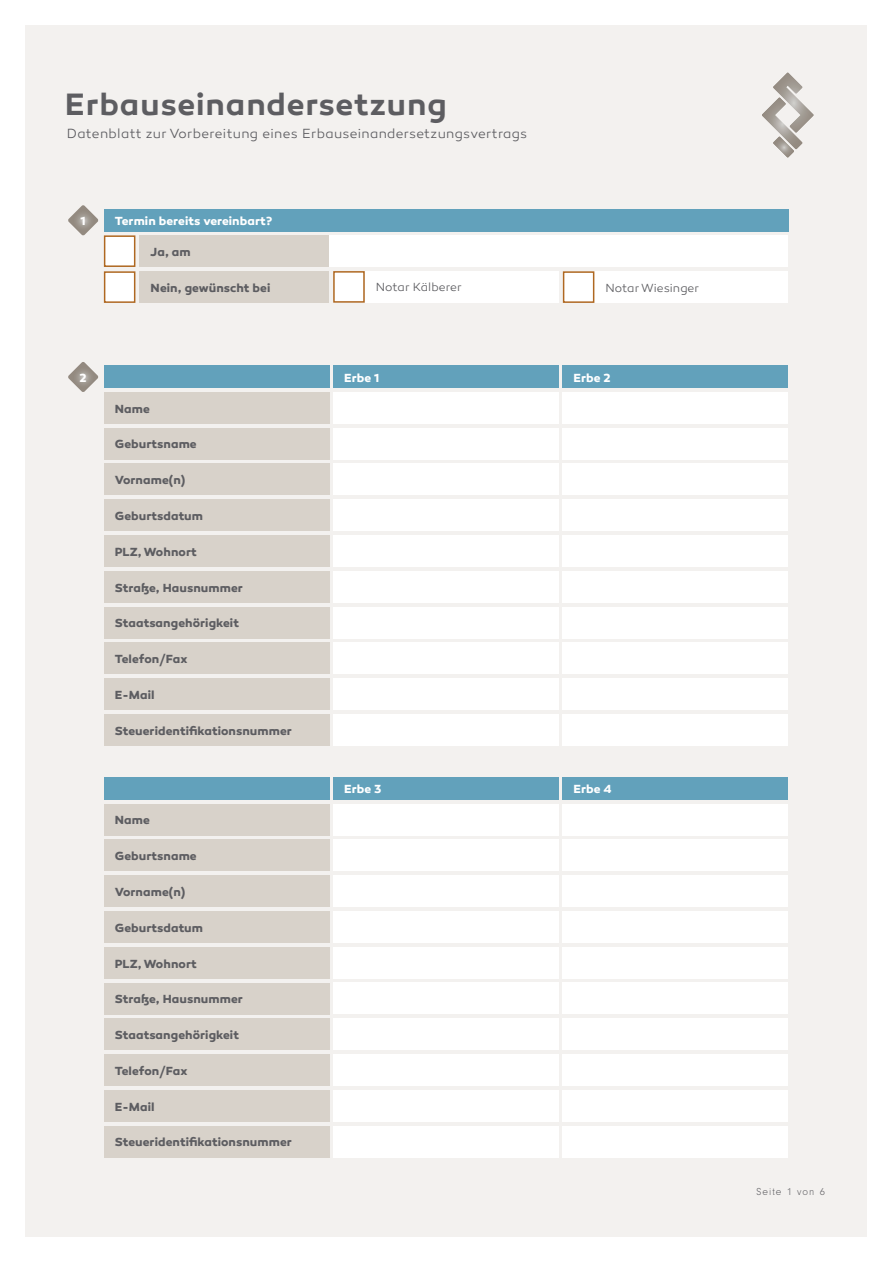
<style>
.page{position:relative;width:893px;height:1263px;background:#fff}
.page>*{position:absolute;margin:0;border:0;box-sizing:border-box;transform-origin:0 0}
.t1{font:600 31.5px "Canaro";letter-spacing:.025em;color:#5d5d61}
.t2{font:300 13.5px "Canaro";letter-spacing:.025em;color:#5d5d61}
.t3{font:700 12px "Canaro";letter-spacing:.005em;color:#5d5d61}
.t4{font:700 12px "Canaro";letter-spacing:.01em;color:#fff}
.t5{font:300 12px "Canaro";letter-spacing:.005em;color:#5d5d61}
.t6{font:300 10.5px "Neuzeit Gro";letter-spacing:.1em;color:#5d5d61}
</style>
<div class="page">
<div style="left:26px;top:26px;width:841px;height:1211px;background:#f3f1ef"></div>
<svg style="left:762px;top:73px;width:52px;height:85px"></svg>
<div style="left:329px;top:235px;width:459px;height:32px;background:#fff"></div>
<div style="left:104px;top:209px;width:684px;height:23px;background:#62a1bb"></div>
<div style="left:104px;top:366px;width:225px;height:22px;background:#62a1bb"></div>
<div style="left:104px;top:777px;width:225px;height:23px;background:#62a1bb"></div>
<div style="left:333px;top:366px;width:225px;height:22px;background:#62a1bb"></div>
<div style="left:333px;top:777px;width:225px;height:23px;background:#62a1bb"></div>
<div style="left:562px;top:366px;width:226px;height:22px;background:#62a1bb"></div>
<div style="left:562px;top:777px;width:226px;height:23px;background:#62a1bb"></div>
<div style="left:140px;top:235px;width:189px;height:32px;background:#d8d2ca"></div>
<div style="left:140px;top:271px;width:189px;height:32px;background:#d8d2ca"></div>
<div style="left:104px;top:392px;width:225px;height:32px;background:#d8d2ca"></div>
<div style="left:104px;top:804px;width:225px;height:31px;background:#d8d2ca"></div>
<div style="left:104px;top:428px;width:225px;height:31px;background:#d8d2ca"></div>
<div style="left:104px;top:839px;width:225px;height:32px;background:#d8d2ca"></div>
<div style="left:104px;top:499px;width:225px;height:32px;background:#d8d2ca"></div>
<div style="left:104px;top:911px;width:225px;height:32px;background:#d8d2ca"></div>
<div style="left:104px;top:464px;width:225px;height:31px;background:#d8d2ca"></div>
<div style="left:104px;top:875px;width:225px;height:32px;background:#d8d2ca"></div>
<div style="left:104px;top:535px;width:225px;height:32px;background:#d8d2ca"></div>
<div style="left:104px;top:947px;width:225px;height:31px;background:#d8d2ca"></div>
<div style="left:104px;top:571px;width:225px;height:32px;background:#d8d2ca"></div>
<div style="left:104px;top:983px;width:225px;height:31px;background:#d8d2ca"></div>
<div style="left:104px;top:607px;width:225px;height:31px;background:#d8d2ca"></div>
<div style="left:104px;top:1018px;width:225px;height:32px;background:#d8d2ca"></div>
<div style="left:104px;top:642px;width:225px;height:32px;background:#d8d2ca"></div>
<div style="left:104px;top:1054px;width:225px;height:32px;background:#d8d2ca"></div>
<div style="left:104px;top:678px;width:225px;height:32px;background:#d8d2ca"></div>
<div style="left:104px;top:1090px;width:225px;height:31px;background:#d8d2ca"></div>
<div style="left:104px;top:714px;width:225px;height:32px;background:#d8d2ca"></div>
<div style="left:104px;top:1126px;width:225px;height:31px;background:#d8d2ca"></div>
<div style="left:333px;top:678px;width:225px;height:32px;background:#fff"></div>
<div style="left:333px;top:1090px;width:225px;height:31px;background:#fff"></div>
<div style="left:333px;top:428px;width:225px;height:31px;background:#fff"></div>
<div style="left:333px;top:839px;width:225px;height:32px;background:#fff"></div>
<div style="left:333px;top:499px;width:225px;height:32px;background:#fff"></div>
<div style="left:333px;top:911px;width:225px;height:32px;background:#fff"></div>
<div style="left:333px;top:464px;width:225px;height:31px;background:#fff"></div>
<div style="left:333px;top:875px;width:225px;height:32px;background:#fff"></div>
<div style="left:333px;top:535px;width:225px;height:32px;background:#fff"></div>
<div style="left:333px;top:947px;width:225px;height:31px;background:#fff"></div>
<div style="left:333px;top:571px;width:225px;height:32px;background:#fff"></div>
<div style="left:333px;top:983px;width:225px;height:31px;background:#fff"></div>
<div style="left:333px;top:607px;width:225px;height:31px;background:#fff"></div>
<div style="left:333px;top:1018px;width:225px;height:32px;background:#fff"></div>
<div style="left:333px;top:643px;width:225px;height:31px;background:#fff"></div>
<div style="left:333px;top:1054px;width:225px;height:32px;background:#fff"></div>
<div style="left:333px;top:392px;width:225px;height:32px;background:#fff"></div>
<div style="left:333px;top:804px;width:225px;height:31px;background:#fff"></div>
<div style="left:333px;top:714px;width:225px;height:32px;background:#fff"></div>
<div style="left:333px;top:1126px;width:225px;height:31px;background:#fff"></div>
<div style="left:562px;top:678px;width:226px;height:32px;background:#fff"></div>
<div style="left:562px;top:1090px;width:226px;height:31px;background:#fff"></div>
<div style="left:562px;top:428px;width:226px;height:31px;background:#fff"></div>
<div style="left:562px;top:839px;width:226px;height:32px;background:#fff"></div>
<div style="left:562px;top:499px;width:226px;height:32px;background:#fff"></div>
<div style="left:562px;top:911px;width:226px;height:32px;background:#fff"></div>
<div style="left:562px;top:464px;width:226px;height:31px;background:#fff"></div>
<div style="left:562px;top:875px;width:226px;height:32px;background:#fff"></div>
<div style="left:562px;top:535px;width:226px;height:32px;background:#fff"></div>
<div style="left:562px;top:947px;width:226px;height:31px;background:#fff"></div>
<div style="left:562px;top:571px;width:226px;height:32px;background:#fff"></div>
<div style="left:562px;top:983px;width:226px;height:31px;background:#fff"></div>
<div style="left:562px;top:607px;width:226px;height:31px;background:#fff"></div>
<div style="left:562px;top:1018px;width:226px;height:32px;background:#fff"></div>
<div style="left:562px;top:643px;width:226px;height:31px;background:#fff"></div>
<div style="left:562px;top:1054px;width:226px;height:32px;background:#fff"></div>
<div style="left:562px;top:392px;width:226px;height:32px;background:#fff"></div>
<div style="left:562px;top:804px;width:226px;height:31px;background:#fff"></div>
<div style="left:562px;top:714px;width:226px;height:32px;background:#fff"></div>
<div style="left:562px;top:1126px;width:226px;height:31px;background:#fff"></div>
<svg style="left:68px;top:205px;width:30px;height:31px"></svg>
<svg style="left:68px;top:362px;width:30px;height:30px"></svg>
<div style="left:365px;top:271px;width:194px;height:32px;background:#fff"></div>
<div style="left:594px;top:271px;width:194px;height:32px;background:#fff"></div>
<div style="left:104px;top:271px;width:31px;height:32px;background:#fff;border:2px solid #af6821"></div>
<div style="left:104px;top:235px;width:31px;height:32px;background:#fff;border:2px solid #af6821"></div>
<div style="left:333px;top:271px;width:32px;height:32px;background:#fff;border:2px solid #af6821"></div>
<div style="left:563px;top:271px;width:31px;height:32px;background:#fff;border:2px solid #af6821"></div>
<h1 class="t1" style="left:65px;top:85px;width:383px">Erbauseinandersetzung</h1>
<p class="t2" style="left:67px;top:126px;width:462px">Datenblatt zur Vorbereitung eines Erbauseinandersetzungsvertrags</p>
<p class="t4" style="left:81px;top:213px;width:7px">1</p>
<p class="t4" style="left:115px;top:214px;width:159px">Termin bereits vereinbart?</p>
<p class="t3" style="left:151px;top:244px;width:42px">Ja, am</p>
<p class="t3" style="left:151px;top:280px;width:121px">Nein, gewünscht bei</p>
<p class="t4" style="left:80px;top:370px;width:9px">2</p>
<p class="t3" style="left:115px;top:401px;width:37px">Name</p>
<p class="t3" style="left:115px;top:437px;width:83px">Geburtsname</p>
<p class="t3" style="left:115px;top:473px;width:72px">Vorname(n)</p>
<p class="t3" style="left:115px;top:508px;width:90px">Geburtsdatum</p>
<p class="t3" style="left:115px;top:544px;width:83px">PLZ, Wohnort</p>
<p class="t3" style="left:115px;top:580px;width:130px">Straße, Hausnummer</p>
<p class="t3" style="left:115px;top:616px;width:126px">Staatsangehörigkeit</p>
<p class="t3" style="left:115px;top:651px;width:74px">Telefon/Fax</p>
<p class="t3" style="left:115px;top:687px;width:41px">E-Mail</p>
<p class="t3" style="left:115px;top:723px;width:179px">Steueridentifikationsnummer</p>
<p class="t3" style="left:115px;top:813px;width:37px">Name</p>
<p class="t3" style="left:115px;top:848px;width:83px">Geburtsname</p>
<p class="t3" style="left:115px;top:884px;width:72px">Vorname(n)</p>
<p class="t3" style="left:115px;top:920px;width:90px">Geburtsdatum</p>
<p class="t3" style="left:115px;top:956px;width:83px">PLZ, Wohnort</p>
<p class="t3" style="left:115px;top:992px;width:130px">Straße, Hausnummer</p>
<p class="t3" style="left:115px;top:1027px;width:126px">Staatsangehörigkeit</p>
<p class="t3" style="left:115px;top:1063px;width:74px">Telefon/Fax</p>
<p class="t3" style="left:115px;top:1099px;width:41px">E-Mail</p>
<p class="t3" style="left:115px;top:1135px;width:179px">Steueridentifikationsnummer</p>
<p class="t5" style="left:376px;top:280px;width:88px">Notar Kälberer</p>
<p class="t5" style="left:605px;top:281px;width:95px">Notar Wiesinger</p>
<p class="t4" style="left:344px;top:370px;width:37px">Erbe 1</p>
<p class="t4" style="left:344px;top:782px;width:39px">Erbe 3</p>
<p class="t4" style="left:573px;top:370px;width:39px">Erbe 2</p>
<p class="t4" style="left:573px;top:782px;width:40px">Erbe 4</p>
<p class="t6" style="left:756px;top:1186px;width:70px">Seite 1 von 6</p>
</div>
